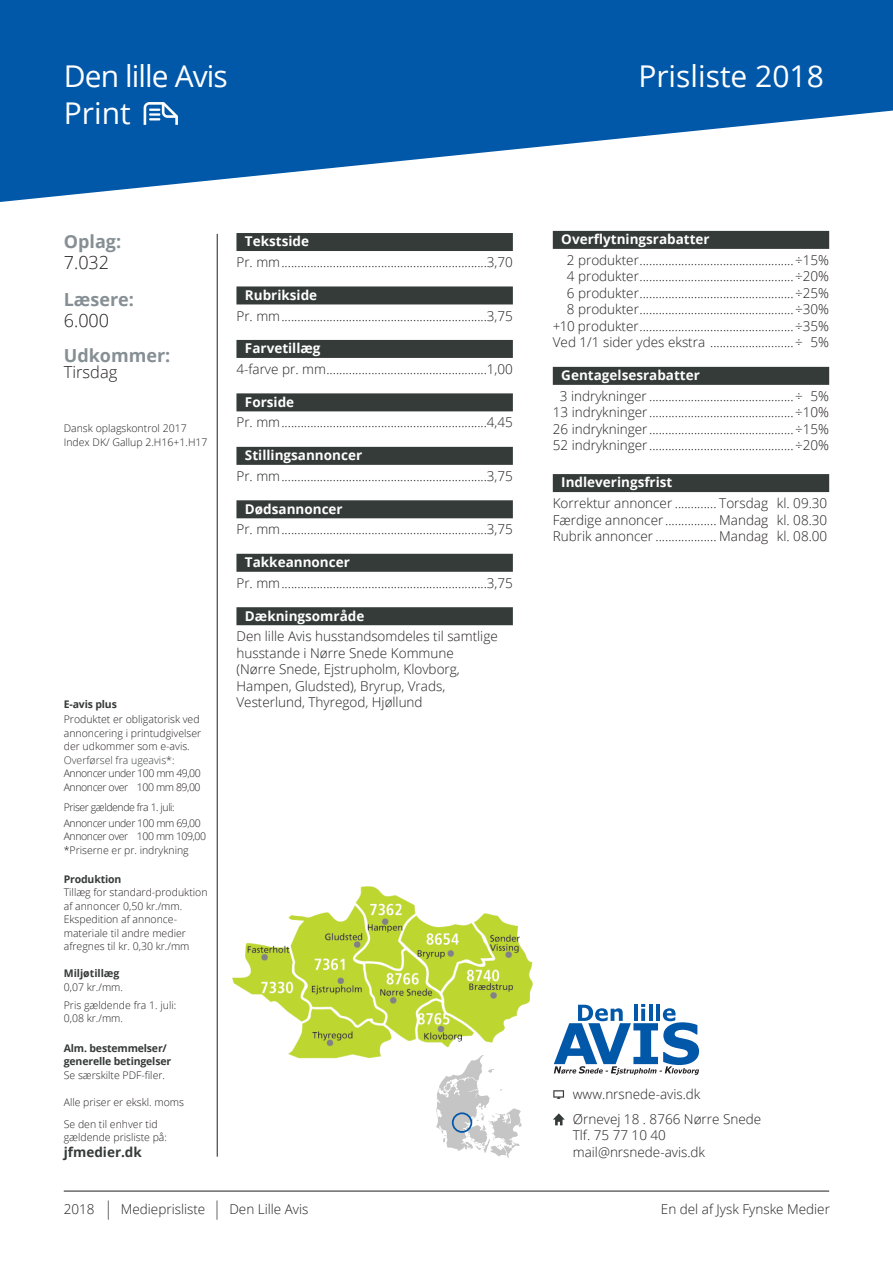
<style>
.page{position:relative;width:893px;height:1263px;background:#fff}
.page>*{position:absolute;margin:0;border:0;box-sizing:border-box;transform-origin:0 0}
.t1{font:30px "Open Sans";color:#fff}
.t2{font:30px "Open Sans";letter-spacing:-.03em;color:#fff}
.Brødtekst_bm{font:700 18px "Open Sans";color:#868f94}
.Brødtekst_bm-2{font:300 18px "Open Sans";color:#231f20}
.Brødtekst_bm-3{font:300 16.5px "Open Sans";color:#231f20}
.Brødtekst_bm-4{font:300 13.5px/16.5px "Open Sans";color:#231f20}
.Overskrift_bm{font:700 13.5px "Open Sans";color:#fff}
.Brødtekst_bm-5{font:700 13.5px "Open Sans";color:#353b39}
.Brødtekst_bm-6{font:300 10.5px/13.5px "Open Sans";color:#231f20}
.Brødtekst_bm-7{font:300 10.5px "Open Sans";letter-spacing:-.04em;color:#231f20}
.Brødtekst_bm-8{font:700 10.5px/13.5px "Open Sans";letter-spacing:-.015em;color:#353b39}
.s1{color:#353b39}
.s2{font-weight:700;color:#353b39}
.s3{font-weight:300;color:#231f20}
.s4{color:#fff}
.s5{font-size:18.9px}
</style>
<div class="page">
<hr style="left:64px;top:1191px;width:765px;height:1px;background:#231f20">
<svg style="left:0;top:0;width:893px;height:202px;fill:#0157a8"></svg>
<hr style="left:217px;top:234px;width:1px;height:923px;background:#231f20">
<svg style="left:436px;top:1083px;width:86px;height:75px"></svg>
<div style="left:452px;top:1112px;width:20px;height:21px;border:2px solid #0157a8;border-radius:50%"></div>
<svg style="left:553px;top:1090px;width:11px;height:9px"></svg>
<svg style="left:553px;top:1113px;width:12px;height:12px"></svg>
<svg style="left:554px;top:1004px;width:145px;height:71px"></svg>
<img style="left:232px;top:886px;width:301px;height:197px">
<div style="left:553px;top:231px;width:276px;height:18px;background:#353b39"></div>
<div style="left:553px;top:367px;width:276px;height:18px;background:#353b39"></div>
<div style="left:553px;top:474px;width:276px;height:18px;background:#353b39"></div>
<div style="left:236px;top:233px;width:277px;height:18px;background:#353b39"></div>
<div style="left:236px;top:286px;width:277px;height:18px;background:#353b39"></div>
<div style="left:236px;top:340px;width:277px;height:18px;background:#353b39"></div>
<div style="left:236px;top:393px;width:277px;height:18px;background:#353b39"></div>
<div style="left:236px;top:447px;width:277px;height:18px;background:#353b39"></div>
<div style="left:236px;top:500px;width:277px;height:18px;background:#353b39"></div>
<div style="left:236px;top:554px;width:277px;height:18px;background:#353b39"></div>
<div style="left:236px;top:607px;width:277px;height:18px;background:#353b39"></div>
<svg style="left:140px;top:102px;width:41px;height:23px"></svg>
<p class="t2" style="left:64px;top:55px;width:166px">Den lille Avis</p>
<p class="t1" style="left:64px;top:93px;width:68px">Print</p>
<p class="t1" style="left:638px;top:55px;width:187px">Prisliste 2018</p>
<p class="Brødtekst_bm" style="left:64px;top:228px;width:59px">Oplag:</p>
<p class="Brødtekst_bm-2" style="left:64px;top:250px;width:47px">7.032</p>
<p class="Brødtekst_bm" style="left:64px;top:287px;width:72px">Læsere:</p>
<p class="Brødtekst_bm-2" style="left:64px;top:308px;width:47px">6.000</p>
<p class="Brødtekst_bm" style="left:64px;top:342px;width:108px">Udkommer:</p>
<p class="Brødtekst_bm-3" style="left:64px;top:361px;width:55px">Tirsdag</p>
<p class="Brødtekst_bm-6" style="left:64px;top:421px;width:145px">Dansk oplagskontrol 2017<br>Index DK/ Gallup 2.H16+1.H17</p>
<p class="Overskrift_bm" style="left:245px;top:232px;width:66px">Tekstside</p>
<p class="Brødtekst_bm-4" style="left:236px;top:254px;width:278px">Pr. mm................................................................3,70</p>
<p class="Overskrift_bm" style="left:245px;top:285px;width:74px">Rubrikside</p>
<p class="Brødtekst_bm-4" style="left:236px;top:307px;width:278px">Pr. mm................................................................3,75</p>
<p class="Overskrift_bm" style="left:245px;top:339px;width:77px">Farvetillæg</p>
<p class="Brødtekst_bm-4" style="left:236px;top:360px;width:278px">4-farve pr. mm..................................................1,00</p>
<p class="Overskrift_bm" style="left:245px;top:392px;width:51px">Forside</p>
<p class="Brødtekst_bm-4" style="left:236px;top:414px;width:278px">Pr. mm................................................................4,45</p>
<p class="Overskrift_bm" style="left:245px;top:446px;width:119px">Stillingsannoncer</p>
<p class="Brødtekst_bm-4" style="left:236px;top:467px;width:278px">Pr. mm................................................................3,75</p>
<p class="Overskrift_bm" style="left:245px;top:499px;width:99px">Dødsannoncer</p>
<p class="Brødtekst_bm-4" style="left:236px;top:521px;width:278px">Pr. mm................................................................3,75</p>
<p class="Overskrift_bm" style="left:245px;top:553px;width:106px">Takkeannoncer</p>
<p class="Brødtekst_bm-4" style="left:236px;top:574px;width:278px">Pr. mm................................................................3,75</p>
<p class="Overskrift_bm" style="left:245px;top:606px;width:121px">Dækningsområde</p>
<p class="Brødtekst_bm-4" style="left:236px;top:628px;width:263px">Den lille Avis husstandsomdeles til samtlige husstande i Nørre Snede Kommune<br>(Nørre Snede, Ejstrupholm, Klovborg, Hampen, Gludsted), Bryrup, Vrads,</p>
<p class="Brødtekst_bm-8" style="left:64px;top:697px;width:55px">E-avis plus</p>
<p class="Brødtekst_bm-4" style="left:236px;top:694px;width:188px">Vesterlund, Thyregod, Hjøllund</p>
<p class="Brødtekst_bm-6" style="left:64px;top:713px;width:139px">Produktet er obligatorisk ved annoncering i printudgivelser der udkommer som e-avis.<br><span class="s1">Overførsel fra ugeavis*:<br></span>Annoncer under 100 mm 49,00</p>
<p class="Brødtekst_bm-7" style="left:64px;top:780px;width:138px">Annoncer over 100 mm 89,00</p>
<p class="Brødtekst_bm-7" style="left:64px;top:800px;width:112px">Priser gældende fra 1. juli:</p>
<p class="Brødtekst_bm-7" style="left:64px;top:816px;width:139px">Annoncer under 100 mm 69,00</p>
<p class="Brødtekst_bm-7" style="left:64px;top:829px;width:144px">Annoncer over 100 mm 109,00</p>
<p class="Brødtekst_bm-6" style="left:64px;top:843px;width:127px">*Priserne er pr. indrykning</p>
<p class="Brødtekst_bm-6" style="left:64px;top:872px;width:145px"><span class="s2">Produktion<br></span>Tillæg for standard-produktion af annoncer 0,50 kr./mm.</p>
<p class="Brødtekst_bm-6" style="left:64px;top:912px;width:127px">Ekspedition af annonce&shy;materiale til andre medier afregnes til kr. 0,30 kr./mm</p>
<p class="Brødtekst_bm-8" style="left:64px;top:966px;width:61px">Miljøtillæg<br><span class="s3">0,07 kr./mm.</span></p>
<p class="Brødtekst_bm-6" style="left:64px;top:998px;width:114px">Pris gældende fra 1. juli:</p>
<p class="Brødtekst_bm-6" style="left:64px;top:1011px;width:61px">0,08 kr./mm.</p>
<p class="Brødtekst_bm-8" style="left:64px;top:1041px;width:105px">Alm. bestemmelser/</p>
<p class="Brødtekst_bm-8" style="left:64px;top:1054px;width:109px">generelle betingelser</p>
<p class="Brødtekst_bm-6" style="left:64px;top:1068px;width:103px">Se særskilte PDF-filer.</p>
<p class="Brødtekst_bm-6" style="left:64px;top:1095px;width:122px">Alle priser er ekskl. moms</p>
<p class="Brødtekst_bm-6" style="left:64px;top:1117px;width:95px">Se den til enhver tid</p>
<p class="Brødtekst_bm-6" style="left:64px;top:1130px;width:105px">gældende prisliste på:</p>
<p class="Brødtekst_bm-5" style="left:64px;top:1142px;width:80px">jfmedier.dk</p>
<p class="Overskrift_bm" style="left:561px;top:230px;width:150px">Overflytningsrabatter</p>
<p class="Brødtekst_bm-4" style="left:567px;top:251px;width:264px">2 produkter................................................÷15%</p>
<p class="Brødtekst_bm-4" style="left:567px;top:268px;width:264px">4 produkter................................................÷20%</p>
<p class="Brødtekst_bm-4" style="left:567px;top:284px;width:264px">6 produkter................................................÷25%</p>
<p class="Brødtekst_bm-4" style="left:567px;top:301px;width:264px">8 produkter................................................÷30%</p>
<p class="Brødtekst_bm-4" style="left:553px;top:317px;width:278px">+10 produkter................................................÷35%</p>
<p class="Brødtekst_bm-4" style="left:553px;top:334px;width:278px">Ved 1/1 sider ydes ekstra ..........................÷<span class="s4">3</span>5%</p>
<p class="Overskrift_bm" style="left:561px;top:366px;width:140px">Gentagelsesrabatter</p>
<p class="Brødtekst_bm-4" style="left:560px;top:387px;width:271px">3 indrykninger .............................................÷<span class="s4">1</span>5%</p>
<p class="Brødtekst_bm-4" style="left:553px;top:404px;width:278px">13 indrykninger.............................................÷10%</p>
<p class="Brødtekst_bm-4" style="left:553px;top:420px;width:278px">26 indrykninger.............................................÷15%</p>
<p class="Brødtekst_bm-4" style="left:553px;top:437px;width:278px">52 indrykninger.............................................÷20%</p>
<p class="Overskrift_bm" style="left:561px;top:473px;width:113px">Indleveringsfrist</p>
<p class="Brødtekst_bm-4" style="left:553px;top:495px;width:276px">Korrektur annoncer ............. Torsdag kl. 09.30</p>
<p class="Brødtekst_bm-4" style="left:553px;top:511px;width:276px">Færdige annoncer................ Mandag kl. 08.30</p>
<p class="Brødtekst_bm-4" style="left:553px;top:528px;width:276px">Rubrik annoncer ................... Mandag kl. 08.00</p>
<p class="Brødtekst_bm-4" style="left:573px;top:1085px;width:129px">www.nrsnede-avis.dk</p>
<p class="Brødtekst_bm-4" style="left:573px;top:1110px;width:190px">Ørnevej 18 . 8766 Nørre Snede</p>
<p class="Brødtekst_bm-4" style="left:573px;top:1127px;width:95px">Tlf. 75 77 10 40</p>
<p class="Brødtekst_bm-4" style="left:573px;top:1143px;width:134px">mail@nrsnede-avis.dk</p>
<p class="Brødtekst_bm-4" style="left:64px;top:1200px;width:50px">2018 <span class="s5">|</span></p>
<p class="Brødtekst_bm-4" style="left:121px;top:1200px;width:86px">Medieprisliste</p>
<p class="Brødtekst_bm-4" style="left:214px;top:1200px;width:96px"><span class="s5">|</span> Den Lille Avis</p>
<p class="Brødtekst_bm-4" style="left:661px;top:1200px;width:171px">En del af Jysk Fynske Medier</p>
</div>
